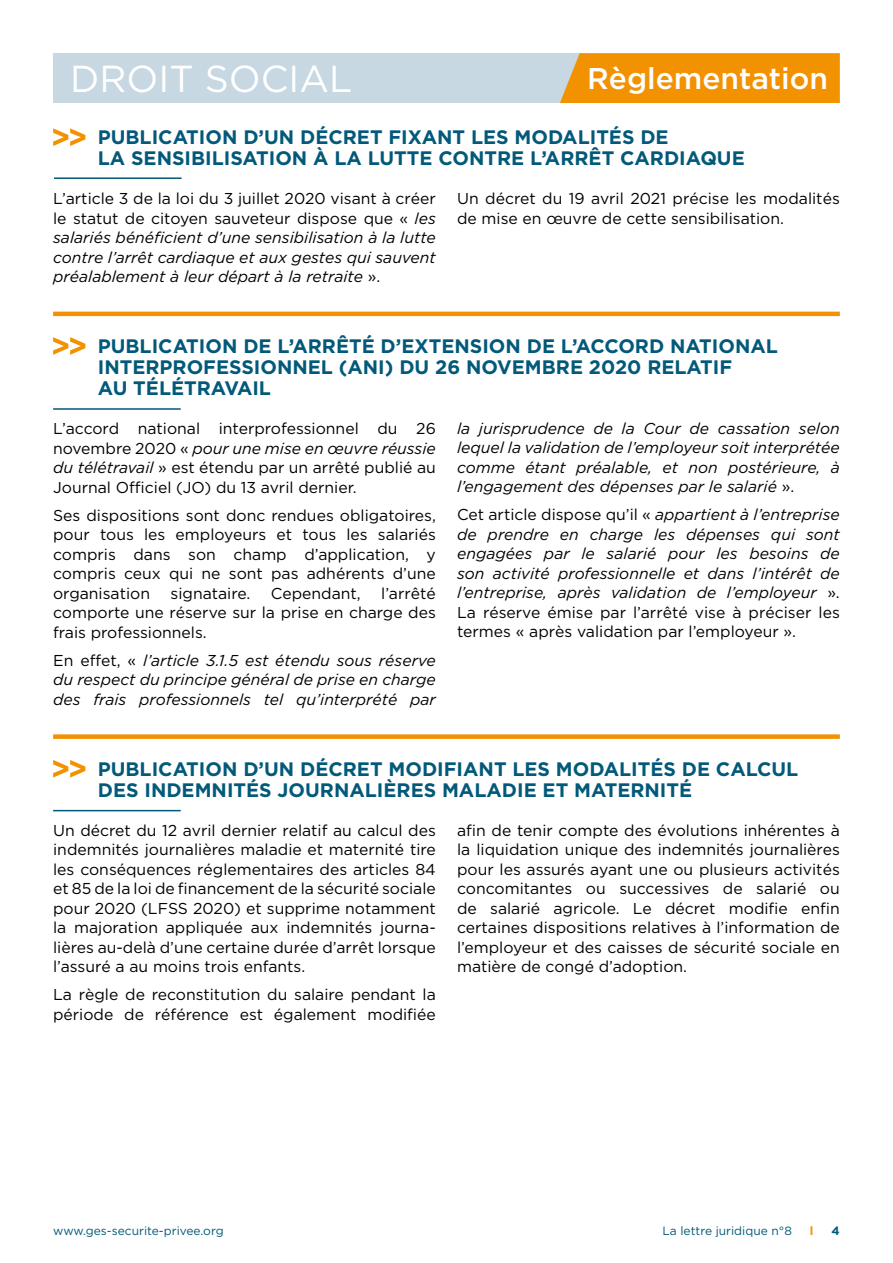
<style>
.page{position:relative;width:893px;height:1263px;background:#fff}
.page>*{position:absolute;margin:0;border:0;box-sizing:border-box;transform-origin:0 0}
.t1{font:37.5px "Gotham";color:#fff}
.t2{font:500 30px "Gotham";color:#fff}
.t3{font:700 19.5px/21px "Gotham";color:#02597a}
.t4{font:15.75px/19.5px "Gotham";color:#000;text-align:justify}
.t5{font:italic 15.75px/19.5px "Gotham";color:#000;text-align:justify}
.t6{font:12px "Gotham";color:#02597a}
.t7{font:700 12px "Gotham";color:#f39200}
.t8{font:700 12px "Gotham";color:#02597a}
.s1{font-style:normal}
.s2{font-style:italic}
</style>
<div class="page">
<hr style="left:54px;top:177px;width:128px;height:2px;background:#02597a">
<svg style="left:53px;top:128px;width:32px;height:18px"></svg>
<div style="left:53px;top:53px;width:530px;height:50px;background:#c7d8e2"></div>
<div style="left:560px;top:53px;width:280px;height:50px;background:#f39200"></div>
<hr style="left:53px;top:408px;width:128px;height:2px;background:#02597a">
<hr style="left:53px;top:810px;width:128px;height:1px;background:#02597a">
<hr style="left:53px;top:312px;width:787px;height:4px;background:#f39200">
<div style="left:53px;top:734px;width:787px;height:5px;background:#f39200"></div>
<svg style="left:53px;top:337px;width:32px;height:18px"></svg>
<svg style="left:53px;top:760px;width:32px;height:18px"></svg>
<h1 class="t1" style="left:70px;top:58px;width:284px">DROIT SOCIAL</h1>
<h2 class="t2" style="left:587px;top:61px;width:242px">Règlementation</h2>
<p class="t3" style="left:98px;top:126px;width:648px">PUBLICATION D’UN DÉCRET FIXANT LES MODALITÉS DE<br>LA SENSIBILISATION À LA LUTTE CONTRE L’ARRÊT CARDIAQUE</p>
<p class="t5" style="left:53px;top:189px;width:384px"><span class="s1">L’article 3 de la loi du 3 juillet 2020 visant à créer le statut de citoyen sauveteur dispose que «</span> les salariés bénéficient d’une sensibilisation à la lutte contre l’arrêt cardiaque et aux gestes qui sauvent préalablement à leur départ à la retraite <span class="s1">».</span></p>
<p class="t4" style="left:457px;top:189px;width:384px">Un décret du 19 avril 2021 précise les modalités de mise en œuvre de cette sensibilisation.</p>
<p class="t3" style="left:98px;top:335px;width:682px">PUBLICATION DE L’ARRÊTÉ D’EXTENSION DE L’ACCORD NATIONAL<br>INTERPROFESSIONNEL (ANI) DU 26 NOVEMBRE 2020 RELATIF<br>AU TÉLÉTRAVAIL</p>
<p class="t4" style="left:53px;top:418px;width:384px">L’accord national interprofessionnel du 26 novembre 2020 « <span class="s2">pour une mise en œuvre réussie du télétravail</span> » est étendu par un arrêté publié au Journal Officiel (JO) du 13 avril dernier.</p>
<p class="t4" style="left:53px;top:505px;width:384px">Ses dispositions sont donc rendues obligatoires, pour tous les employeurs et tous les salariés compris dans son champ d’application, y compris ceux qui ne sont pas adhérents d’une organisation</p>
<p class="t4" style="left:53px;top:583px;width:384px;text-indent:328px">l’arrêté comporte une réserve sur la prise en charge des frais professionnels.</p>
<p class="t5" style="left:53px;top:650px;width:384px"><span class="s1">En effet, «</span> l’article 3.1.5 est étendu sous réserve du respect du principe général de prise en charge des frais professionnels tel qu’interprété par</p>
<p class="t4" style="left:171px;top:583px;width:81px">signataire.</p>
<p class="t4" style="left:271px;top:583px;width:91px">Cependant,</p>
<p class="t5" style="left:457px;top:418px;width:384px">la jurisprudence de la Cour de cassation selon lequel la validation de l’employeur soit interprétée comme étant préalable, et non postérieure, à l’engagement des dépenses par le salarié <span class="s1">».</span></p>
<p class="t5" style="left:457px;top:505px;width:384px"><span class="s1">Cet article dispose qu’il «</span> appartient à l’entreprise de prendre en charge les dépenses qui sont engagées par le salarié pour les besoins de son activité professionnelle et dans l’intérêt de l’entreprise, après validation de l’employeur <span class="s1">».<br>La réserve émise par l’arrêté vise à préciser les termes « après validation par l’employeur ».</span></p>
<p class="t3" style="left:98px;top:758px;width:702px">PUBLICATION D’UN DÉCRET MODIFIANT LES MODALITÉS DE CALCUL<br>DES INDEMNITÉS JOURNALIÈRES MALADIE ET MATERNITÉ</p>
<p class="t4" style="left:53px;top:820px;width:384px">Un décret du 12 avril dernier relatif au calcul des indemnités journalières maladie et maternité tire les conséquences réglementaires des articles 84 et 85 de la loi de financement de la sécurité sociale pour 2020 (LFSS 2020) et supprime notamment la majoration appliquée aux indemnités journa&shy;lières au-delà d’une certaine durée d’arrêt lorsque l’assuré a au moins trois enfants.</p>
<p class="t4" style="left:53px;top:985px;width:384px">La règle de reconstitution du salaire pendant la période de référence est également modifiée</p>
<p class="t4" style="left:457px;top:820px;width:384px">afin de tenir compte des évolutions inhérentes à la liquidation unique des indemnités journalières pour les assurés ayant une ou plusieurs activités concomitantes ou successives de salarié ou de salarié agricole. Le décret modifie enfin certaines dispositions relatives à l’information de l’employeur et des caisses de sécurité sociale en matière de congé d’adoption.</p>
<p class="t6" style="left:53px;top:1224px;width:172px">www.ges-securite-privee.org</p>
<p class="t6" style="left:662px;top:1224px;width:131px">La lettre juridique n°8</p>
<p class="t7" style="left:810px;top:1223px;width:5px">l</p>
<p class="t8" style="left:831px;top:1223px;width:10px">4</p>
</div>
